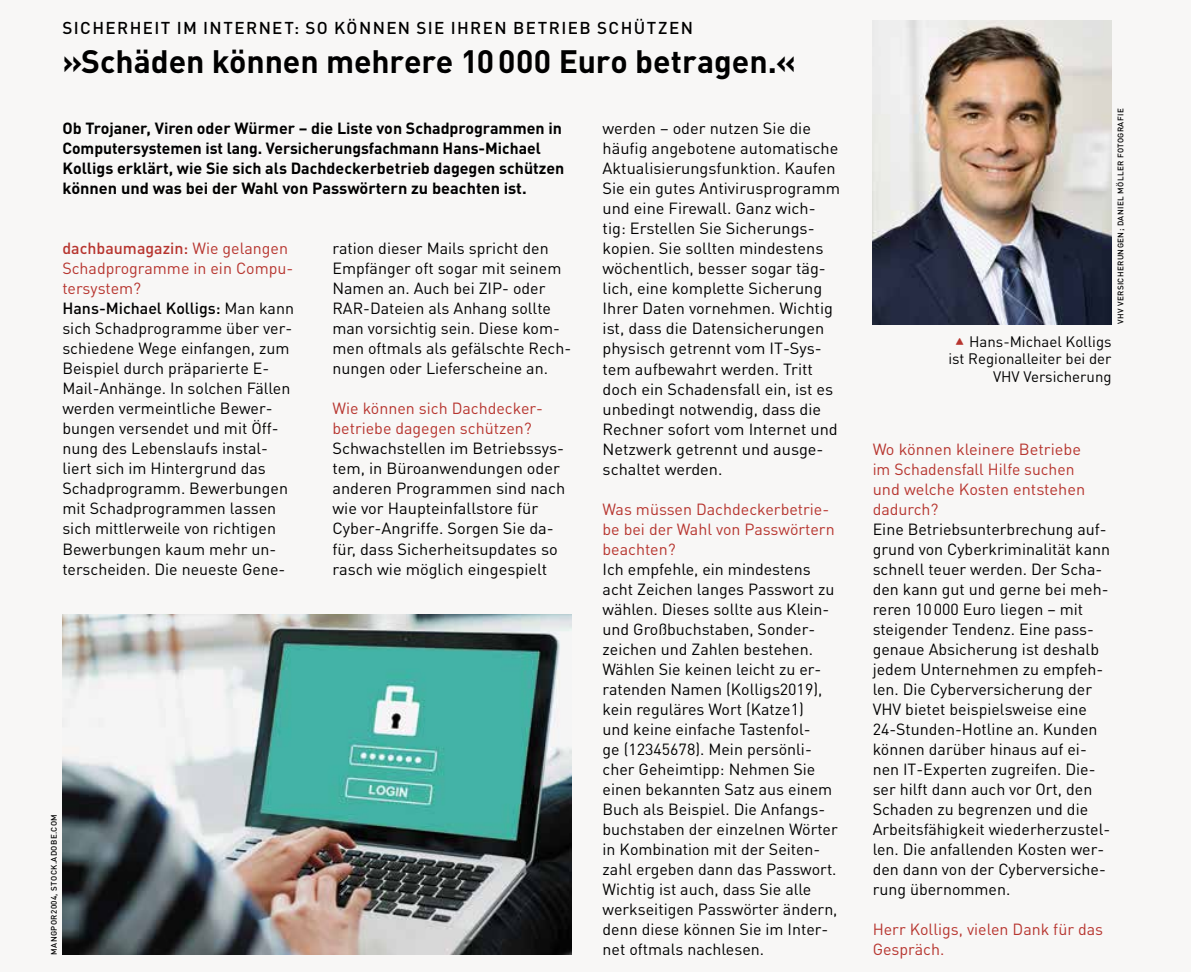
<style>
.page{position:relative;width:1191px;height:972px;background:#f8f7f6}
.page>*{position:absolute;margin:0;border:0;box-sizing:border-box;transform-origin:0 0}
.t1{font:700 32px "DIN Pro";letter-spacing:-.005em;color:#000}
.t2{font:500 17px "DIN Pro";letter-spacing:.08em;color:#000}
.t3{font:16px/20px "DIN Pro";color:#000}
.t4{font:16px/20px "DIN Pro";color:#b7352f}
.t5{font:700 16px/20px "DIN Pro";color:#000}
.t6{font:15px/17.2px "DIN Pro";color:#000;text-align:right}
.t7{font:500 8px "DIN Pro";letter-spacing:.05em;color:#000}
.s1{font-weight:500;color:#b7352f}
.s2{color:#b7352f}
.s3{font-weight:500}
.s4{font-family:"Info OT Text";font-size:18px;color:#b7352f}
</style>
<div class="page">
<img style="left:872px;top:21px;width:239px;height:303px">
<img style="left:62px;top:615px;width:509px;height:339px">
<p class="t2" style="left:62px;top:16px;width:632px">SICHERHEIT IM INTERNET: SO KÖNNEN SIE IHREN BETRIEB SCHÜTZEN</p>
<h1 class="t1" style="left:62px;top:39px;width:735px">»Schäden können mehrere 10000 Euro betragen.«</h1>
<p class="t5" style="left:62px;top:118px;width:503px">Ob Trojaner, Viren oder Würmer – die Liste von Schadprogrammen in Computersystemen ist lang. Versicherungsfachmann Hans-Michael Kolligs erklärt, wie Sie sich als Dachdeckerbetrieb dagegen schützen können und was bei der Wahl von Passwörtern zu beachten ist.</p>
<p class="t3" style="left:62px;top:238px;width:233px"><span class="s1">dachbaumagazin:</span> <span class="s2">Wie gelangen<br>Schadprogramme in ein Compu&shy;tersystem?<br></span><span class="s3">Hans-Michael Kolligs:</span> Man kann sich Schadprogramme über ver&shy;schiedene Wege einfangen, zum<br>Beispiel durch präparierte E-<br>Mail-Anhänge. In solchen Fällen werden vermeintliche Bewer&shy;bungen versendet und mit Öff&shy;nung des Lebenslaufs instal&shy;liert sich im Hintergrund das<br>Schadprogramm. Bewerbungen mit Schadprogrammen lassen sich mittlerweile von richtigen<br>Bewerbungen kaum mehr un&shy;terscheiden. Die neueste Gene-</p>
<p class="t3" style="left:332px;top:238px;width:240px">ration dieser Mails spricht den<br>Empfänger oft sogar mit seinem<br>Namen an. Auch bei ZIP- oder<br>RAR-Dateien als Anhang sollte man vorsichtig sein. Diese kom&shy;men oftmals als gefälschte Rech&shy;nungen oder Lieferscheine an.</p>
<p class="t4" style="left:332px;top:398px;width:210px">Wie können sich Dachdecker&shy;betriebe dagegen schützen?</p>
<p class="t3" style="left:332px;top:438px;width:234px">Schwachstellen im Betriebssys&shy;tem, in Büroanwendungen oder anderen Programmen sind nach wie vor Haupteinfallstore für<br>Cyber-Angriffe. Sorgen Sie da&shy;für, dass Sicherheitsupdates so rasch wie möglich eingespielt</p>
<p class="t7" style="left:48px;top:954px;width:142px;rotate:-90deg">MANGPOR2004, STOCK.ADOBE.COM</p>
<p class="t3" style="left:602px;top:118px;width:239px">werden – oder nutzen Sie die häufig angebotene automatische<br>Aktualisierungsfunktion. Kaufen<br>Sie ein gutes Antivirusprogramm und eine Firewall. Ganz wich&shy;tig: Erstellen Sie Sicherungs&shy;kopien. Sie sollten mindestens wöchentlich, besser sogar täg&shy;lich, eine komplette Sicherung<br>Ihrer Daten vornehmen. Wichtig ist, dass die Datensicherungen physisch getrennt vom IT-Sys&shy;tem aufbewahrt werden. Tritt doch ein Schadensfall ein, ist es unbedingt notwendig, dass die<br>Rechner sofort vom Internet und<br>Netzwerk getrennt und ausge&shy;schaltet werden.</p>
<p class="t4" style="left:602px;top:498px;width:234px">Was müssen Dachdeckerbetrie&shy;be bei der Wahl von Passwörtern beachten?</p>
<p class="t3" style="left:602px;top:558px;width:237px">Ich empfehle, ein mindestens acht Zeichen langes Passwort zu wählen. Dieses sollte aus Klein&shy;und Großbuchstaben, Sonder&shy;zeichen und Zahlen bestehen.<br>Wählen Sie keinen leicht zu er&shy;ratenden Namen (Kolligs2019), kein reguläres Wort (Katze1)<br>und keine einfache Tastenfol-<br>ge (12345678). Mein persönli&shy;cher Geheimtipp: Nehmen Sie einen bekannten Satz aus einem<br>Buch als Beispiel. Die Anfangs&shy;buchstaben der einzelnen Wörter in Kombination mit der Seiten&shy;zahl ergeben dann das Passwort.<br>Wichtig ist auch, dass Sie alle werkseitigen Passwörter ändern, denn diese können Sie im Inter&shy;net oftmals nachlesen.</p>
<p class="t7" style="left:1115px;top:324px;width:217px;rotate:-90deg">VHV VERSICHERUNGEN; DANIEL MÖLLER FOTOGRAFIE</p>
<p class="t6" style="left:948px;top:332px;width:165px"><span class="s4">▴</span> Hans-Michael Kolligs ist Regionalleiter bei der<br>VHV Versicherung</p>
<p class="t4" style="left:872px;top:438px;width:214px">Wo können kleinere Betriebe im Schadensfall Hilfe suchen und welche Kosten entstehen dadurch?</p>
<p class="t3" style="left:872px;top:518px;width:239px">Eine Betriebsunterbrechung auf&shy;grund von Cyberkriminalität kann schnell teuer werden. Der Scha&shy;den kann gut und gerne bei meh&shy;reren 10000 Euro liegen – mit steigender Tendenz. Eine pass&shy;genaue Absicherung ist deshalb jedem Unternehmen zu empfeh&shy;len. Die Cyberversicherung der<br>VHV bietet beispielsweise eine<br>24-Stunden-Hotline an. Kunden können darüber hinaus auf ei&shy;nen IT-Experten zugreifen. Die&shy;ser hilft dann auch vor Ort, den<br>Schaden zu begrenzen und die<br>Arbeitsfähigkeit wiederherzustel&shy;len. Die anfallenden Kosten wer&shy;den dann von der Cyberversiche&shy;rung übernommen.</p>
<p class="t4" style="left:872px;top:918px;width:232px">Herr Kolligs, vielen Dank für das<br>Gespräch.</p>
</div>
